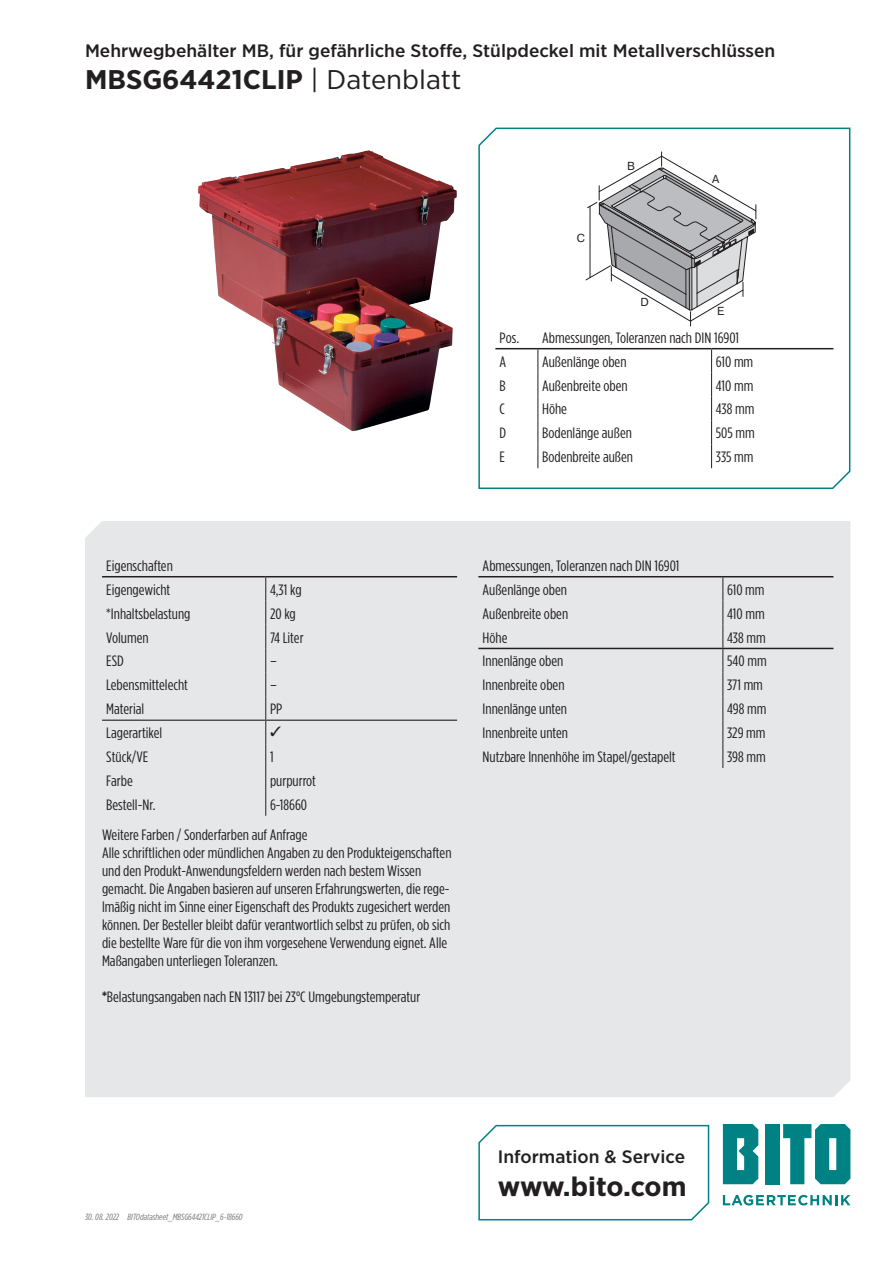
<style>
.page{position:relative;width:893px;height:1263px;background:#fff}
.page>*{position:absolute;margin:0;border:0;box-sizing:border-box;transform-origin:0 0}
.t1{font:700 27px "Gotham Narrow";color:#231f20;scale:1.1 1}
.t2{font:500 18px "Gotham Narrow";color:#231f20;scale:1.1 1}
.t3{font:15px/18px "Gotham Condensed";color:#231f20;scale:1.1 1}
.t4{font:11.55px "Bito Pragmatica";color:#231f20}
.t5{font:italic 9px "Gotham Condensed";color:#76787b;scale:1.1 1}
.s1{font-weight:400}
.s2{font-weight:700}
</style>
<div class="page">
<div style="left:85px;top:521px;width:765px;height:576px;background:#e6e7e9"></div>
<svg style="left:723px;top:1195px;width:127px;height:10px"></svg>
<div style="left:765px;top:1124px;width:15px;height:60px;background:#008183"></div>
<svg style="left:723px;top:1124px;width:35px;height:60px;background:#1e8f91"></svg>
<svg style="left:783px;top:1124px;width:67px;height:60px"></svg>
<svg style="left:478px;top:1124px;width:232px;height:97px"></svg>
<svg style="left:478px;top:127px;width:373px;height:362px"></svg>
<hr style="left:102px;top:576px;width:164px;height:1px;background:#231f20">
<hr style="left:266px;top:576px;width:191px;height:1px;background:#231f20">
<hr style="left:102px;top:720px;width:164px;height:1px;background:#231f20">
<hr style="left:266px;top:720px;width:191px;height:1px;background:#231f20">
<hr style="left:478px;top:576px;width:245px;height:1px;background:#231f20">
<hr style="left:723px;top:576px;width:110px;height:1px;background:#231f20">
<hr style="left:478px;top:648px;width:245px;height:1px;background:#231f20">
<hr style="left:723px;top:648px;width:110px;height:1px;background:#231f20">
<svg style="left:722px;top:577px;width:1px;height:191px"></svg>
<img style="left:198px;top:150px;width:259px;height:281px">
<svg style="left:586px;top:152px;width:171px;height:174px"></svg>
<hr style="left:495px;top:348px;width:43px;height:1px;background:#231f20">
<hr style="left:538px;top:348px;width:174px;height:1px;background:#231f20">
<hr style="left:712px;top:348px;width:121px;height:1px;background:#231f20">
<svg style="left:537px;top:349px;width:1px;height:119px"></svg>
<svg style="left:711px;top:349px;width:1px;height:119px"></svg>
<svg style="left:265px;top:577px;width:16px;height:239px;background:#d8d9db"></svg>
<p class="t2" style="left:85px;top:39px;width:629px">Mehrwegbehälter MB, für gefährliche Stoffe, Stülpdeckel mit Metallverschlüssen</p>
<h1 class="t1" style="left:85px;top:62px;width:344px">MBSG64421CLIP <span class="s1">| Datenblatt</span></h1>
<p class="t4" style="left:577px;top:231px;width:10px">C</p>
<p class="t4" style="left:627px;top:159px;width:9px">B</p>
<p class="t4" style="left:640px;top:295px;width:10px">D</p>
<p class="t4" style="left:712px;top:172px;width:9px">A</p>
<p class="t4" style="left:717px;top:304px;width:9px">E</p>
<p class="t3" style="left:500px;top:328px;width:19px">Pos.</p>
<p class="t3" style="left:542px;top:328px;width:180px">Abmessungen, Toleranzen nach DIN 16901</p>
<p class="t3" style="left:500px;top:352px;width:8px">A</p>
<p class="t3" style="left:542px;top:352px;width:78px">Außenlänge oben</p>
<p class="t3" style="left:716px;top:352px;width:36px">610 mm</p>
<p class="t3" style="left:500px;top:376px;width:7px">B</p>
<p class="t3" style="left:542px;top:376px;width:79px">Außenbreite oben</p>
<p class="t3" style="left:716px;top:376px;width:36px">410 mm</p>
<p class="t3" style="left:500px;top:400px;width:6px">C</p>
<p class="t3" style="left:542px;top:400px;width:24px">Höhe</p>
<p class="t3" style="left:716px;top:400px;width:37px">438 mm</p>
<p class="t3" style="left:500px;top:424px;width:8px">D</p>
<p class="t3" style="left:542px;top:424px;width:83px">Bodenlänge außen</p>
<p class="t3" style="left:716px;top:424px;width:37px">505 mm</p>
<p class="t3" style="left:500px;top:448px;width:6px">E</p>
<p class="t3" style="left:542px;top:448px;width:84px">Bodenbreite außen</p>
<p class="t3" style="left:716px;top:448px;width:36px">335 mm</p>
<p class="t3" style="left:106px;top:553px;width:62px;line-height:23.9px">Eigenschaften<br>Eigengewicht</p>
<p class="t3" style="left:270px;top:580px;width:30px">4,31 kg</p>
<p class="t3" style="left:106px;top:604px;width:78px">*Inhaltsbelastung</p>
<p class="t3" style="left:270px;top:604px;width:25px">20 kg</p>
<p class="t3" style="left:106px;top:628px;width:40px">Volumen</p>
<p class="t3" style="left:270px;top:628px;width:32px">74 Liter</p>
<p class="t3" style="left:106px;top:652px;width:17px">ESD</p>
<p class="t3" style="left:270px;top:652px;width:8px">–</p>
<p class="t3" style="left:106px;top:676px;width:76px">Lebensmittelecht</p>
<p class="t3" style="left:270px;top:676px;width:8px">–</p>
<p class="t3" style="left:106px;top:700px;width:36px">Material</p>
<p class="t3" style="left:270px;top:700px;width:13px">PP</p>
<p class="t3" style="left:106px;top:724px;width:52px">Lagerartikel</p>
<p class="t3" style="left:106px;top:748px;width:40px">Stück/VE</p>
<p class="t3" style="left:270px;top:748px;width:5px">1</p>
<p class="t3" style="left:106px;top:771px;width:26px">Farbe</p>
<p class="t3" style="left:270px;top:771px;width:43px">purpurrot</p>
<p class="t3" style="left:106px;top:795px;width:46px">Bestell-Nr.</p>
<p class="t3" style="left:270px;top:795px;width:35px">6-18660</p>
<p class="t3" style="left:102px;top:826px;width:319px">Weitere Farben / Sonderfarben auf Anfrage<br>Alle schriftlichen oder mündlichen Angaben zu den Produkteigenschaften und den Produkt-Anwendungsfeldern werden nach bestem Wissen gemacht. Die Angaben basieren auf unseren Erfahrungswerten, die rege&shy;lmäßig nicht im Sinne einer Eigenschaft des Produkts zugesichert werden können. Der Besteller bleibt dafür verantwortlich selbst zu prüfen, ob sich die bestellte Ware für die von ihm vorgesehene Verwendung eignet. Alle Maßangaben unterliegen Toleranzen.</p>
<p class="t3" style="left:102px;top:988px;width:291px"><span class="s2">*</span>Belastungsangaben nach EN 13117 bei 23°C Umgebungstemperatur</p>
<p class="t3" style="left:483px;top:553px;width:180px;line-height:23.9px">Abmessungen, Toleranzen nach DIN 16901<br>Außenlänge oben</p>
<p class="t3" style="left:727px;top:580px;width:36px">610 mm</p>
<p class="t3" style="left:483px;top:604px;width:79px">Außenbreite oben</p>
<p class="t3" style="left:727px;top:604px;width:36px">410 mm</p>
<p class="t3" style="left:483px;top:628px;width:24px">Höhe</p>
<p class="t3" style="left:727px;top:628px;width:37px">438 mm</p>
<p class="t3" style="left:483px;top:652px;width:75px">Innenlänge oben</p>
<p class="t3" style="left:727px;top:652px;width:37px">540 mm</p>
<p class="t3" style="left:483px;top:676px;width:76px">Innenbreite oben</p>
<p class="t3" style="left:727px;top:676px;width:34px">371 mm</p>
<p class="t3" style="left:483px;top:700px;width:78px">Innenlänge unten</p>
<p class="t3" style="left:727px;top:700px;width:37px">498 mm</p>
<p class="t3" style="left:483px;top:724px;width:79px">Innenbreite unten</p>
<p class="t3" style="left:727px;top:724px;width:36px">329 mm</p>
<p class="t3" style="left:483px;top:748px;width:177px">Nutzbare Innenhöhe im Stapel/gestapelt</p>
<p class="t3" style="left:727px;top:748px;width:37px">398 mm</p>
<p class="t5" style="left:85px;top:1212px;width:32px">30. 08. 2022</p>
<p class="t5" style="left:128px;top:1212px;width:106px">BITOdatasheet_MBSG64421CLIP_6-18660</p>
<p class="t2" style="left:498px;top:1145px;width:172px">Information &amp; Service</p>
<h1 class="t1" style="left:498px;top:1169px;width:173px">www.bito.com</h1>
</div>
